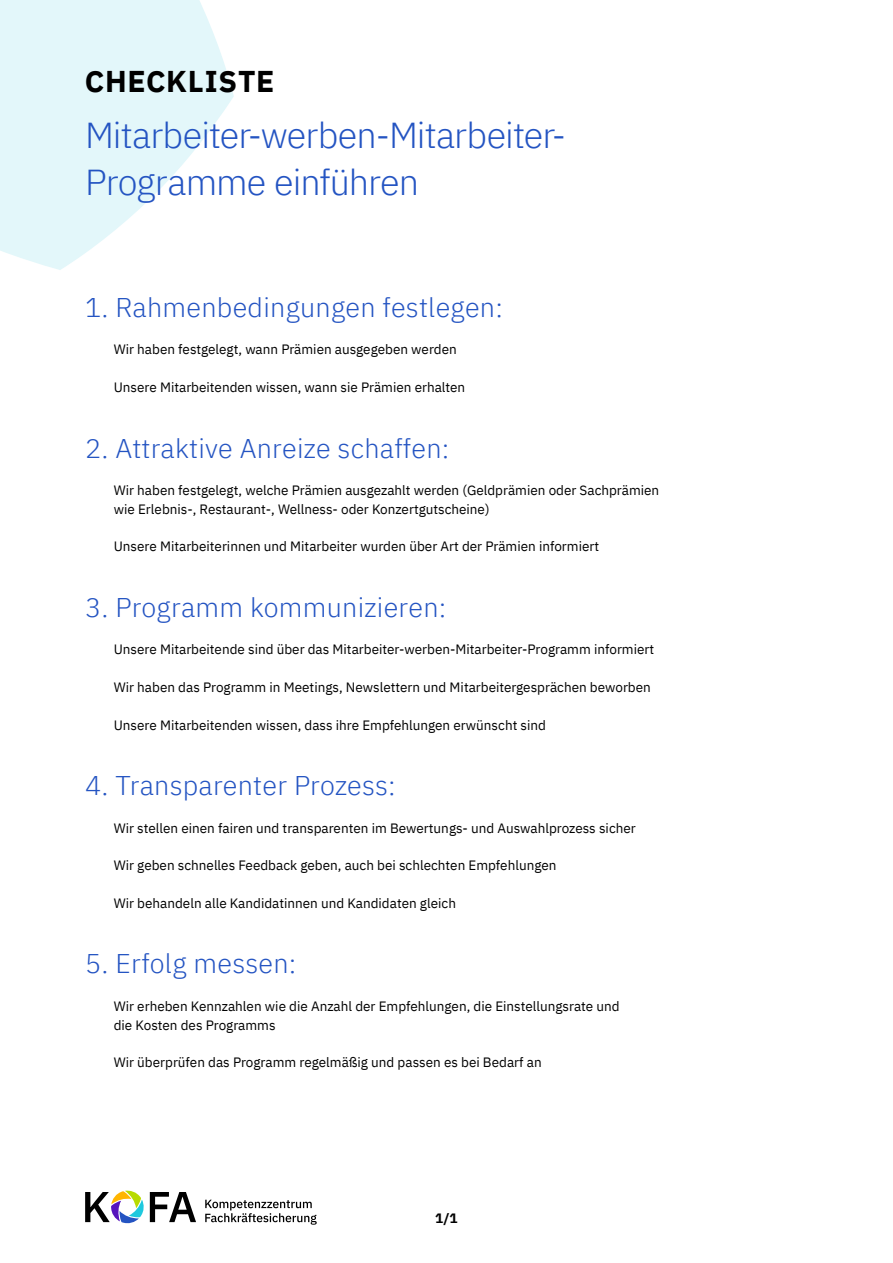
<style>
.page{position:relative;width:893px;height:1263px;background:#fff}
.page>*{position:absolute;margin:0;border:0;box-sizing:border-box;transform-origin:0 0}
.t1{font:300 36px/46.8px "IBM Plex Sans";letter-spacing:-.025em;color:#2454c2}
.t2{font:700 30px "IBM Plex Sans";letter-spacing:.025em;color:#000}
.t3{font:300 27px "IBM Plex Sans";letter-spacing:.01em;color:#2454c2}
.t4{font:13.5px/18.8px "IBM Plex Sans";color:#000}
.t5{font:700 13.5px "IBM Plex Sans";color:#000}
</style>
<div class="page">
<svg style="left:0;top:0;width:234px;height:270px;fill:#e3f7fa"></svg>
<svg style="left:85px;top:1190px;width:111px;height:34px"></svg>
<svg style="left:205px;top:1200px;width:112px;height:25px"></svg>
<h2 class="t2" style="left:85px;top:57px;width:191px">CHECKLISTE</h2>
<h1 class="t1" style="left:85px;top:109px;width:483px">Mitarbeiter-werben-Mitarbeiter-<br>Programme einführen</h1>
<h3 class="t3" style="left:85px;top:287px;width:419px">1. Rahmenbedingungen festlegen:</h3>
<p class="t4" style="left:114px;top:339px;width:344px">Wir haben festgelegt, wann Prämien ausgegeben werden</p>
<p class="t4" style="left:114px;top:377px;width:353px">Unsere Mitarbeitenden wissen, wann sie Prämien erhalten</p>
<h3 class="t3" style="left:85px;top:428px;width:366px">2. Attraktive Anreize schaffen:</h3>
<p class="t4" style="left:114px;top:480px;width:547px">Wir haben festgelegt, welche Prämien ausgezahlt werden (Geldprämien oder Sachprämien wie Erlebnis-, Restaurant-, Wellness- oder Konzertgutscheine)</p>
<p class="t4" style="left:114px;top:536px;width:487px">Unsere Mitarbeiterinnen und Mitarbeiter wurden über Art der Prämien informiert</p>
<h3 class="t3" style="left:85px;top:587px;width:363px">3. Programm kommunizieren:</h3>
<p class="t4" style="left:114px;top:639px;width:542px">Unsere Mitarbeitende sind über das Mitarbeiter-werben-Mitarbeiter-Programm informiert</p>
<p class="t4" style="left:114px;top:677px;width:539px">Wir haben das Programm in Meetings, Newslettern und Mitarbeitergesprächen beworben</p>
<p class="t4" style="left:114px;top:714px;width:434px">Unsere Mitarbeitenden wissen, dass ihre Empfehlungen erwünscht sind</p>
<h3 class="t3" style="left:85px;top:765px;width:312px">4. Transparenter Prozess:</h3>
<p class="t4" style="left:114px;top:817px;width:524px">Wir stellen einen fairen und transparenten im Bewertungs- und Auswahlprozess sicher</p>
<p class="t4" style="left:114px;top:855px;width:444px">Wir geben schnelles Feedback geben, auch bei schlechten Empfehlungen</p>
<p class="t4" style="left:114px;top:892px;width:344px">Wir behandeln alle Kandidatinnen und Kandidaten gleich</p>
<h3 class="t3" style="left:85px;top:943px;width:213px">5. Erfolg messen:</h3>
<p class="t4" style="left:114px;top:995px;width:507px">Wir erheben Kennzahlen wie die Anzahl der Empfehlungen, die Einstellungsrate und die Kosten des Programms</p>
<p class="t4" style="left:114px;top:1052px;width:429px">Wir überprüfen das Programm regelmäßig und passen es bei Bedarf an</p>
<p class="t5" style="left:435px;top:1207px;width:24px">1/1</p>
</div>
